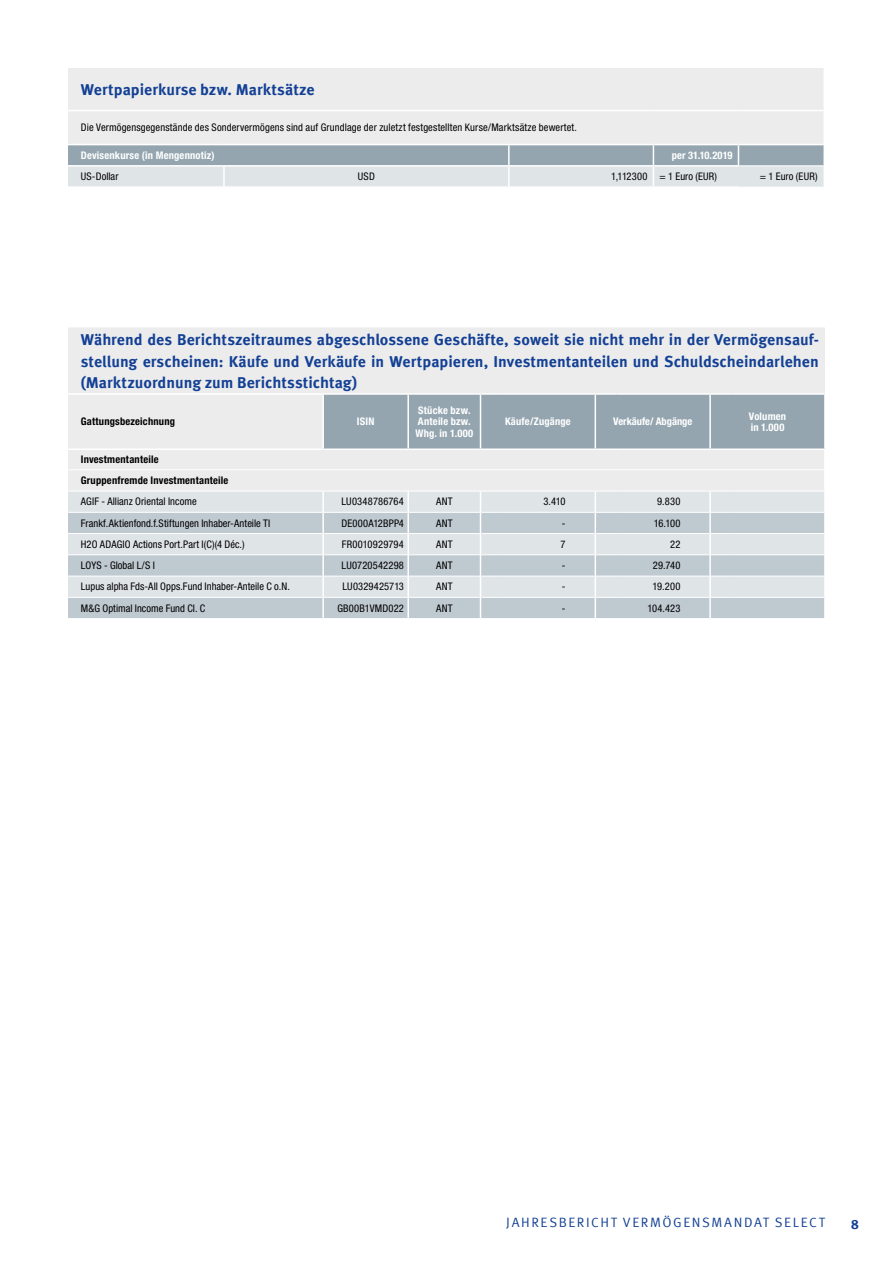
<style>
.page{position:relative;width:893px;height:1263px;background:#fff}
.page>*{position:absolute;margin:0;border:0;box-sizing:border-box;transform-origin:0 0}
.t1{font:700 15.75px/21.3px "Meta Offc Pro";color:#134094;text-align:justify}
.t2{font:13.5px "Meta Offc Pro Norm";letter-spacing:.115em;color:#134094}
.t3{font:700 13.5px "Meta Offc Pro";color:#134094}
.t4{font:condensed 10.5px "Helvetica Neue LTW1 G";letter-spacing:.01em;color:#000}
.t5{font:700 condensed 10.5px/11.7px "Helvetica Neue LTW1 G";letter-spacing:.015em;color:#fff}
.t6{font:700 condensed 10.5px/21.3px "Helvetica Neue LTW1 G";letter-spacing:.02em;color:#000}
</style>
<div class="page">
<div style="left:68px;top:327px;width:757px;height:121px;background:#ececed"></div>
<div style="left:324px;top:395px;width:500px;height:53px;background:#94a5b0"></div>
<div style="left:68px;top:449px;width:757px;height:21px;background:#ececed"></div>
<div style="left:68px;top:470px;width:757px;height:21px;background:#ececed"></div>
<hr style="left:68px;top:393px;width:255px;height:2px;background:#fff">
<hr style="left:323px;top:393px;width:85px;height:2px;background:#fff">
<hr style="left:408px;top:393px;width:72px;height:2px;background:#fff">
<hr style="left:595px;top:393px;width:22px;height:2px;background:#fff">
<hr style="left:617px;top:393px;width:93px;height:2px;background:#fff">
<hr style="left:710px;top:393px;width:21px;height:2px;background:#fff">
<hr style="left:731px;top:393px;width:95px;height:2px;background:#fff">
<hr style="left:68px;top:448px;width:255px;height:2px;background:#fff">
<hr style="left:323px;top:448px;width:85px;height:2px;background:#fff">
<hr style="left:408px;top:448px;width:72px;height:2px;background:#fff">
<hr style="left:595px;top:448px;width:22px;height:2px;background:#fff">
<hr style="left:617px;top:448px;width:93px;height:2px;background:#fff">
<hr style="left:710px;top:448px;width:21px;height:2px;background:#fff">
<hr style="left:731px;top:448px;width:95px;height:2px;background:#fff">
<hr style="left:322px;top:395px;width:2px;height:53px;background:#fff">
<hr style="left:709px;top:395px;width:2px;height:53px;background:#fff">
<hr style="left:407px;top:395px;width:2px;height:53px;background:#fff">
<hr style="left:480px;top:393px;width:22px;height:2px;background:#fff">
<hr style="left:480px;top:395px;width:1px;height:53px;background:#fff">
<hr style="left:502px;top:393px;width:93px;height:2px;background:#fff">
<hr style="left:595px;top:395px;width:1px;height:53px;background:#fff">
<hr style="left:824px;top:395px;width:2px;height:53px;background:#fff">
<hr style="left:480px;top:448px;width:22px;height:2px;background:#fff">
<hr style="left:502px;top:448px;width:93px;height:2px;background:#fff">
<hr style="left:824px;top:450px;width:2px;height:20px;background:#fff">
<hr style="left:824px;top:470px;width:2px;height:21px;background:#fff">
<svg style="left:68px;top:491px;width:757px;height:128px;background:#d1d8dd"></svg>
<hr style="left:709px;top:597px;width:2px;height:21px;background:#fff">
<hr style="left:824px;top:597px;width:2px;height:21px;background:#fff">
<hr style="left:68px;top:469px;width:255px;height:1px;background:#fff">
<hr style="left:323px;top:469px;width:85px;height:1px;background:#fff">
<hr style="left:408px;top:469px;width:72px;height:1px;background:#fff">
<svg style="left:480px;top:469px;width:22px;height:1px"></svg>
<hr style="left:502px;top:469px;width:93px;height:1px;background:#fff">
<svg style="left:595px;top:469px;width:22px;height:1px"></svg>
<hr style="left:617px;top:469px;width:93px;height:1px;background:#fff">
<svg style="left:710px;top:469px;width:21px;height:1px"></svg>
<hr style="left:731px;top:469px;width:93px;height:1px;background:#fff">
<div style="left:68px;top:68px;width:755px;height:76px;background:#ececed"></div>
<svg style="left:68px;top:145px;width:755px;height:42px;background:#bac5cb"></svg>
<hr style="left:68px;top:110px;width:156px;height:1px;background:#fff">
<hr style="left:224px;top:110px;width:285px;height:1px;background:#fff">
<hr style="left:509px;top:110px;width:144px;height:1px;background:#fff">
<hr style="left:653px;top:110px;width:85px;height:1px;background:#fff">
<hr style="left:738px;top:110px;width:85px;height:1px;background:#fff">
<hr style="left:68px;top:165px;width:156px;height:2px;background:#fff">
<hr style="left:224px;top:165px;width:285px;height:2px;background:#fff">
<hr style="left:509px;top:165px;width:144px;height:2px;background:#fff">
<hr style="left:653px;top:165px;width:86px;height:2px;background:#fff">
<hr style="left:68px;top:186px;width:156px;height:2px;background:#fff">
<hr style="left:224px;top:186px;width:285px;height:2px;background:#fff">
<hr style="left:509px;top:186px;width:144px;height:2px;background:#fff">
<hr style="left:653px;top:186px;width:85px;height:2px;background:#fff">
<hr style="left:739px;top:165px;width:84px;height:1px;background:#fff">
<h1 class="t1" style="left:81px;top:78px;width:235px">Wertpapierkurse bzw. Marktsätze</h1>
<p class="t4" style="left:81px;top:121px;width:498px">Die Vermögensgegenstände des Sondervermögens sind auf Grundlage der zuletzt festgestellten Kurse/Marktsätze bewertet.</p>
<p class="t5" style="left:81px;top:149px;width:135px">Devisenkurse (in Mengennotiz)</p>
<p class="t5" style="left:672px;top:149px;width:62px">per 31.10.2019</p>
<p class="t4" style="left:81px;top:170px;width:39px">US-Dollar</p>
<p class="t4" style="left:358px;top:170px;width:18px">USD</p>
<p class="t4" style="left:611px;top:170px;width:107px">1,112300 = 1 Euro (EUR)</p>
<p class="t4" style="left:760px;top:170px;width:59px">= 1 Euro (EUR)</p>
<p class="t1" style="left:81px;top:328px;width:740px">Während des Berichtszeitraumes abgeschlossene Geschäfte, soweit sie nicht mehr in der Vermögensauf&shy;stellung erscheinen: Käufe und Verkäufe in Wertpapieren, Investmentanteilen und Schuldscheindarlehen (Marktzuordnung zum Berichtsstichtag)</p>
<p class="t6" style="left:81px;top:411px;width:96px">Gattungsbezeichnung</p>
<p class="t5" style="left:357px;top:416px;width:19px">ISIN</p>
<p class="t5" style="left:415px;top:404px;width:59px">Stücke bzw.<br>Anteile bzw.<br>Whg. in 1.000</p>
<p class="t5" style="left:505px;top:416px;width:67px">Käufe/Zugänge</p>
<p class="t5" style="left:613px;top:416px;width:81px">Verkäufe/ Abgänge</p>
<p class="t5" style="left:749px;top:410px;width:39px">Volumen in 1.000</p>
<p class="t6" style="left:81px;top:449px;width:149px">Investmentanteile<br>Gruppenfremde Investmentanteile</p>
<p class="t4" style="left:81px;top:495px;width:117px">AGIF - Allianz Oriental Income</p>
<p class="t4" style="left:341px;top:495px;width:64px">LU0348786764</p>
<p class="t4" style="left:436px;top:495px;width:18px">ANT</p>
<p class="t4" style="left:543px;top:495px;width:24px">3.410</p>
<p class="t4" style="left:657px;top:495px;width:25px">9.830</p>
<p class="t4" style="left:81px;top:517px;width:191px">Frankf.Aktienfond.f.Stiftungen Inhaber-Anteile TI</p>
<p class="t4" style="left:342px;top:517px;width:64px">DE000A12BPP4</p>
<p class="t4" style="left:436px;top:517px;width:18px">ANT</p>
<p class="t4" style="left:562px;top:517px;width:5px">-</p>
<p class="t4" style="left:654px;top:517px;width:28px">16.100</p>
<p class="t4" style="left:81px;top:538px;width:165px">H2O ADAGIO Actions Port.Part I(C)(4 Déc.)</p>
<p class="t4" style="left:342px;top:538px;width:64px">FR0010929794</p>
<p class="t4" style="left:436px;top:538px;width:18px">ANT</p>
<p class="t4" style="left:560px;top:538px;width:7px">7</p>
<p class="t4" style="left:670px;top:538px;width:12px">22</p>
<p class="t4" style="left:81px;top:559px;width:76px">LOYS - Global L/S I</p>
<p class="t4" style="left:342px;top:559px;width:64px">LU0720542298</p>
<p class="t4" style="left:436px;top:559px;width:18px">ANT</p>
<p class="t4" style="left:562px;top:559px;width:5px">-</p>
<p class="t4" style="left:653px;top:559px;width:29px">29.740</p>
<p class="t4" style="left:81px;top:581px;width:211px">Lupus alpha Fds-All Opps.Fund Inhaber-Anteile C o.N.</p>
<p class="t4" style="left:342px;top:581px;width:63px">LU0329425713</p>
<p class="t4" style="left:436px;top:581px;width:18px">ANT</p>
<p class="t4" style="left:562px;top:581px;width:5px">-</p>
<p class="t4" style="left:652px;top:581px;width:29px">19.200</p>
<p class="t4" style="left:81px;top:602px;width:126px">M&amp;G Optimal Income Fund Cl. C</p>
<p class="t4" style="left:337px;top:602px;width:68px">GB00B1VMD022</p>
<p class="t4" style="left:436px;top:602px;width:18px">ANT</p>
<p class="t4" style="left:562px;top:602px;width:5px">-</p>
<p class="t4" style="left:647px;top:602px;width:34px">104.423</p>
<p class="t2" style="left:506px;top:1211px;width:304px">JAHRESBERICHT VERMÖGENSMANDAT SELECT</p>
<p class="t3" style="left:851px;top:1214px;width:9px">8</p>
</div>
